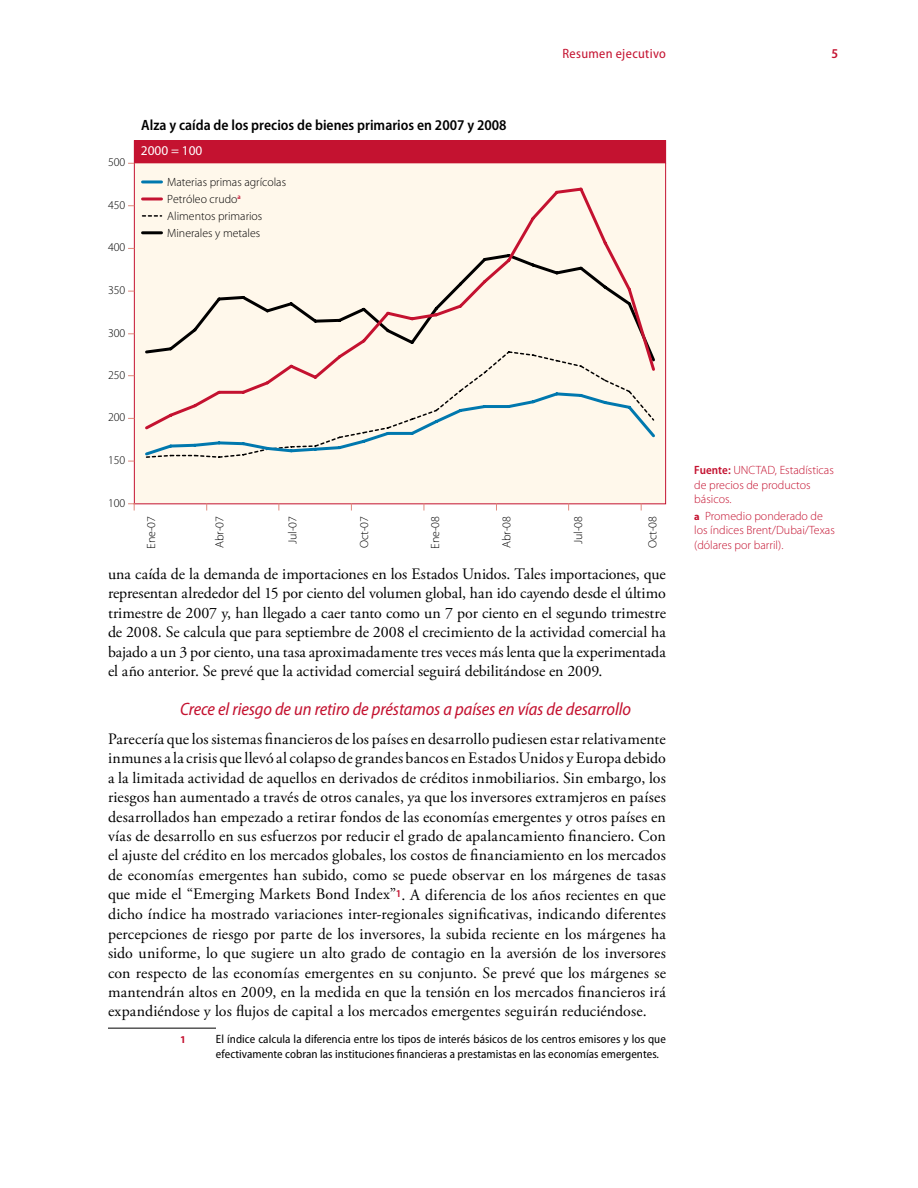
<style>
.page{position:relative;width:918px;height:1188px;background:#fff}
.page>*{position:absolute;margin:0;border:0;box-sizing:border-box;transform-origin:0 0}
.t1{font:italic semi-condensed 18px "Myriad Pro";letter-spacing:-.01em;color:#c41230}
.t2{font:15.9px/19.5px "Adobe Garamond Pro";color:#000;text-align:justify}
.t3{font:600 semi-condensed 15px "Myriad Pro";color:#000}
.t4{font:semi-condensed 13.5px "Myriad Pro";letter-spacing:.025em;color:#c41230}
.t5{font:13.5px "Myriad Pro";color:#fff}
.t6{font:600 semi-condensed 13.5px "Myriad Pro";color:#c41230}
.t7{font:semi-condensed 12px/15px "Myriad Pro";letter-spacing:.005em;color:#000}
.t8{font:300 12px/14.2px "Myriad Pro";color:#c41230}
.t9{font:300 12px/17px "Myriad Pro";color:#000}
.t10{font:300 11.85px "Myriad Pro";color:#000}
.t11{font:700 10.5px "Myriad Pro";color:#c41230}
.s1{font-weight:600;font-stretch:semi-condensed}
.s2{font-weight:700;font-size:10.5px}
</style>
<div class="page">
<hr style="left:108px;top:1028px;width:108px;height:1px;background:#000">
<div style="left:136px;top:165px;width:528px;height:337px;background:#fff8eb"></div>
<div style="left:134px;top:141px;width:532px;height:22px;background:#c41230"></div>
<div style="left:134px;top:140px;width:532px;height:23px;border:1px solid #c41230"></div>
<hr style="left:143px;top:180px;width:19px;height:3px;background:#0078ae">
<svg style="left:129px;top:504px;width:6px;height:6px"></svg>
<svg style="left:143px;top:390px;width:515px;height:68px;background:#eaebe3"></svg>
<div style="left:143px;top:185px;width:514px;height:247px;background:#fff8eb"></div>
<p class="t4" style="left:563px;top:46px;width:105px">Resumen ejecutivo</p>
<p class="t6" style="left:832px;top:46px;width:8px">5</p>
<p class="t9" style="left:108px;top:153px;width:19px">500</p>
<p class="t9" style="left:108px;top:196px;width:19px">450</p>
<p class="t9" style="left:108px;top:239px;width:19px">400</p>
<p class="t9" style="left:108px;top:282px;width:19px">350</p>
<p class="t9" style="left:108px;top:324px;width:19px">300</p>
<p class="t9" style="left:108px;top:366px;width:19px">250</p>
<p class="t9" style="left:108px;top:409px;width:19px">200</p>
<p class="t9" style="left:108px;top:452px;width:19px">150</p>
<p class="t9" style="left:108px;top:494px;width:19px">100</p>
<p class="t3" style="left:141px;top:116px;width:367px">Alza y caída de los precios de bienes primarios en 2007 y 2008</p>
<p class="t5" style="left:141px;top:143px;width:63px">2000 = 100</p>
<p class="t9" style="left:167px;top:173px;width:120px">Materias primas agrícolas</p>
<p class="t9" style="left:167px;top:207px;width:97px">Alimentos primarios<br>Minerales y metales</p>
<p class="t9" style="left:167px;top:191px;width:75px">Petróleo crudo<sup>a</sup></p>
<p class="t10" style="left:144px;top:549px;width:35px;rotate:-90deg">Ene-07</p>
<p class="t10" style="left:213px;top:548px;width:34px;rotate:-90deg">Abr-07</p>
<p class="t10" style="left:286px;top:544px;width:30px;rotate:-90deg">Jul-07</p>
<p class="t10" style="left:357px;top:548px;width:34px;rotate:-90deg">Oct-07</p>
<p class="t10" style="left:428px;top:549px;width:35px;rotate:-90deg">Ene-08</p>
<p class="t10" style="left:500px;top:548px;width:34px;rotate:-90deg">Abr-08</p>
<p class="t10" style="left:571px;top:544px;width:30px;rotate:-90deg">Jul-08</p>
<p class="t10" style="left:646px;top:548px;width:34px;rotate:-90deg">Oct-08</p>
<p class="t8" style="left:694px;top:463px;width:141px"><span class="s1">Fuente:</span> UNCTAD, Estadísticas de precios de productos básicos.</p>
<p class="t8" style="left:694px;top:509px;width:142px"><span class="s2">a</span> Promedio ponderado de los índices Brent/Dubai/Texas (dólares por barril).</p>
<p class="t2" style="left:108px;top:564px;width:559px">una caída de la demanda de importaciones en los Estados Unidos. Tales importaciones, que representan alrededor del 15 por ciento del volumen global, han ido cayendo desde el último trimestre de 2007 y, han llegado a caer tanto como un 7 por ciento en el segundo trimestre de 2008. Se calcula que para septiembre de 2008 el crecimiento de la actividad comercial ha bajado a un 3 por ciento, una tasa aproximadamente tres veces más lenta que la experimentada el año anterior. Se prevé que la actividad comercial seguirá debilitándose en 2009.</p>
<p class="t1" style="left:180px;top:699px;width:453px">Crece el riesgo de un retiro de préstamos a países en vías de desarrollo</p>
<p class="t2" style="left:108px;top:729px;width:559px">Parecería que los sistemas financieros de los países en desarrollo pudiesen estar relativamente inmunes a la crisis que llevó al colapso de grandes bancos en Estados Unidos y Europa debido a la limitada actividad de aquellos en derivados de créditos inmobiliarios. Sin embargo, los riesgos han aumentado a través de otros canales, ya que los inversores extramjeros en países desarrollados han empezado a retirar fondos de las economías emergentes y otros países en vías de desarrollo en sus esfuerzos por reducir el grado de apalancamiento financiero. Con el ajuste del crédito en los mercados globales, los costos de financiamiento en los mercados de economías emergentes han subido, como se puede observar en los márgenes de tasas que mide el “Emerging Markets Bond Index”<sup>1</sup>. A diferencia de los años recientes en que dicho índice ha mostrado variaciones inter-regionales significativas, indicando diferentes percepciones de riesgo por parte de los inversores, la subida reciente en los márgenes ha sido uniforme, lo que sugiere un alto grado de contagio en la aversión de los inversores con respecto de las economías emergentes en su conjunto. Se prevé que los márgenes se mantendrán altos en 2009, en la medida en que la tensión en los mercados financieros irá expandiéndose y los flujos de capital a los mercados emergentes seguirán reduciéndose.</p>
<p class="t11" style="left:180px;top:1033px;width:7px">1</p>
<p class="t7" style="left:216px;top:1032px;width:451px">El índice calcula la diferencia entre los tipos de interés básicos de los centros emisores y los que efectivamente cobran las instituciones financieras a prestamistas en las economías emergentes.</p>
</div>
